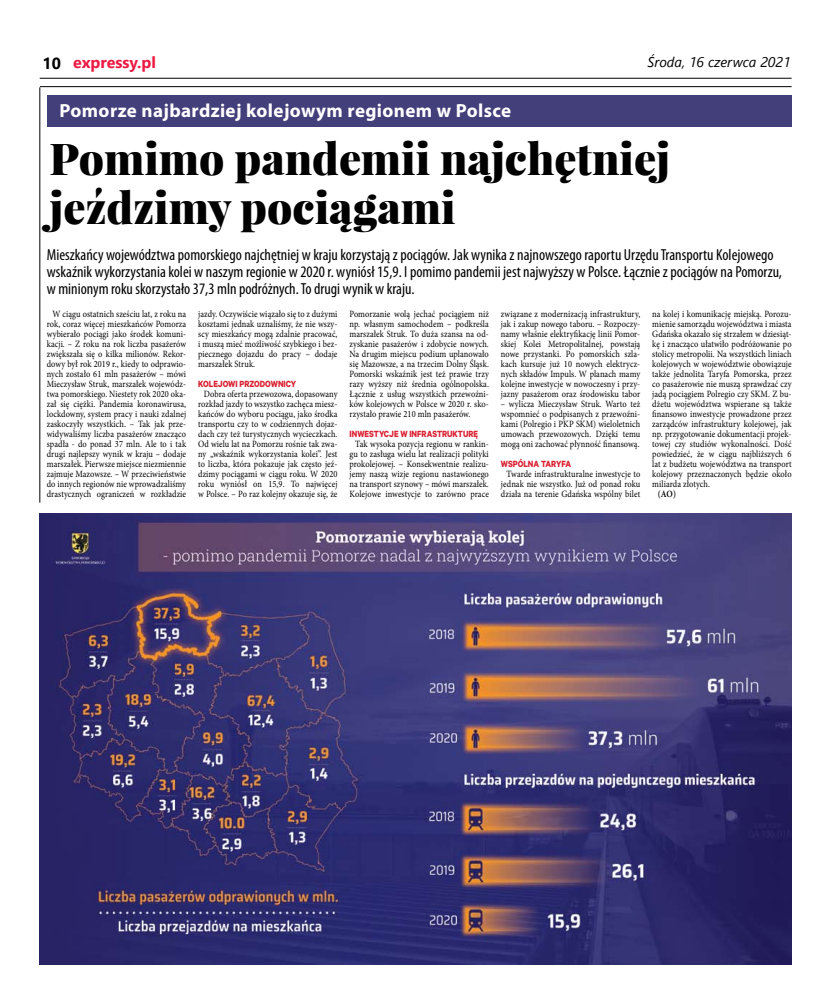
<style>
.page{position:relative;width:820px;height:993px;background:#fff}
.page>*{position:absolute;margin:0;border:0;box-sizing:border-box;transform-origin:0 0}
.t1{font:900 44px/49px "Playfair Display";color:#000}
.t2{font:700 19px "Myriad Pro";letter-spacing:.02em;color:#fff}
.t3{font:condensed 16px/17px "Myriad Pro";color:#000}
.t4{font:700 16px "Segoe UI";color:#ed1942}
.t5{font:italic 14px "Segoe UI";color:#000}
.t6{font:700 10.1px "Calibre";color:#db2233;scale:.87 1}
.t7{font:9.6px/10px "Minion Pro";letter-spacing:.01em;color:#000;text-align:justify;scale:.87 1}
.t8{font:600 9.6px "Minion Pro";color:#000;scale:.87 1}
.s1{color:#000}
</style>
<div class="page">
<hr style="left:40px;top:78px;width:751px;height:1px;background:#000">
<div style="left:47px;top:95px;width:744px;height:31px;background:#433f7a"></div>
<hr style="left:40px;top:86px;width:751px;height:1px;background:#000">
<hr style="left:40px;top:87px;width:1px;height:415px;background:#000">
<img style="left:40px;top:513px;width:751px;height:451px">
<h3 class="t4" style="left:43px;top:48px;width:115px"><span class="s1">10</span> expressy.pl</h3>
<h3 class="t5" style="left:647px;top:49px;width:144px">Środa, 16 czerwca 2021</h3>
<h2 class="t2" style="left:60px;top:98px;width:453px">Pomorze najbardziej kolejowym regionem w Polsce</h2>
<h1 class="t1" style="left:50px;top:133px;width:622px">Pomimo pandemii najchętniej jeździmy pociągami</h1>
<p class="t3" style="left:47px;top:245px;width:736px">Mieszkańcy województwa pomorskiego najchętniej w kraju korzystają z pociągów. Jak wynika z najnowszego raportu Urzędu Transportu Kolejowego wskaźnik wykorzystania kolei w naszym regionie w 2020 r. wyniósł 15,9. I pomimo pandemii jest najwyższy w Polsce. Łącznie z pociągów na Pomorzu, w minionym roku skorzystało 37,3 mln podróżnych. To drugi wynik w kraju.</p>
<p class="t7" style="left:47px;top:309px;width:162px;text-align:center">W ciągu ostatnich sześciu lat, z roku na rok, coraz więcej mieszkańców Pomorza wybierało pociągi jako środek komuni&shy;kacji. – Z roku na rok liczba pasażerów zwiększała się o kilka milionów. Rekor&shy;dowy był rok 2019 r., kiedy to odprawio&shy;nych zostało 61 mln pasażerów – mówi Mieczysław Struk, marszałek wojewódz&shy;twa pomorskiego. Niestety rok 2020 oka&shy;zał się ciężki. Pandemia koronawirusa, lockdowny, system pracy i nauki zdalnej zaskoczyły wszystkich. – Tak jak prze&shy;widywaliśmy liczba pasażerów znacząco spadła - do ponad 37 mln. Ale to i tak drugi najlepszy wynik w kraju – dodaje marszałek. Pierwsze miejsce niezmiennie zajmuje Mazowsze. – W przeciwieństwie do innych regionów nie wprowadzaliśmy drastycznych ograniczeń w rozkładzie</p>
<p class="t7" style="left:198px;top:309px;width:162px">jazdy. Oczywiście wiązało się to z dużymi kosztami jednak uznaliśmy, że nie wszy&shy;scy mieszkańcy mogą zdalnie pracować, i muszą mieć możliwość szybkiego i bez&shy;piecznego dojazdu do pracy – dodaje marszałek Struk.</p>
<p class="t6" style="left:198px;top:377px;width:114px">KOLEJOWI PRZODOWNICY</p>
<p class="t7" style="left:198px;top:389px;width:162px;text-align:center">Dobra oferta przewozowa, dopasowany rozkład jazdy to wszystko zachęca miesz&shy;kańców do wyboru pociągu, jako środka transportu czy to w codziennych dojaz&shy;dach czy też turystycznych wycieczkach.<br>Od wielu lat na Pomorzu rośnie tak zwa&shy;ny „wskaźnik wykorzystania kolei”. Jest to liczba, która pokazuje jak często jeź&shy;dzimy pociągami w ciągu roku. W 2020 roku wyniósł on 15,9. To najwięcej w Polsce. – Po raz kolejny okazuje się, że</p>
<p class="t7" style="left:349px;top:309px;width:162px">Pomorzanie wolą jechać pociągiem niż np. własnym samochodem – podkreśla marszałek Struk. To duża szansa na od&shy;zyskanie pasażerów i zdobycie nowych.<br>Na drugim miejscu podium uplanowało się Mazowsze, a na trzecim Dolny Śląsk.<br>Pomorski wskaźnik jest też prawie trzy razy wyższy niż średnia ogólnopolska.<br>Łącznie z usług wszystkich przewoźni&shy;ków kolejowych w Polsce w 2020 r. sko&shy;rzystało prawie 210 mln pasażerów.</p>
<p class="t6" style="left:349px;top:427px;width:149px">INWESTYCJE W INFRASTRUKTURĘ</p>
<p class="t7" style="left:349px;top:439px;width:162px;text-align:center">Tak wysoka pozycja regionu w rankin&shy;gu to zasługa wielu lat realizacji polityki prokolejowej. – Konsekwentnie realizu&shy;jemy naszą wizje regionu nastawionego na transport szynowy – mówi marszałek.<br>Kolejowe inwestycje to zarówno prace</p>
<p class="t7" style="left:500px;top:309px;width:162px">związane z modernizacją infrastruktury, jak i zakup nowego taboru. – Rozpoczy&shy;namy właśnie elektryfikację linii Pomor&shy;skiej Kolei Metropolitalnej, powstają nowe przystanki. Po pomorskich szla&shy;kach kursuje już 10 nowych elektrycz&shy;nych składów Impuls. W planach mamy kolejne inwestycje w nowoczesny i przy&shy;jazny pasażerom oraz środowisku tabor</p>
<p class="t7" style="left:500px;top:399px;width:162px">– wylicza Mieczysław Struk. Warto też wspomnieć o podpisanych z przewoźni&shy;kami (Polregio i PKP SKM) wieloletnich umowach przewozowych. Dzięki temu mogą oni zachować płynność finansową.</p>
<p class="t6" style="left:500px;top:457px;width:81px">WSPÓLNA TARYFA</p>
<p class="t7" style="left:500px;top:469px;width:162px;text-align:center">Twarde infrastrukturalne inwestycje to jednak nie wszystko. Już od ponad roku działa na terenie Gdańska wspólny bilet</p>
<p class="t7" style="left:652px;top:309px;width:162px">na kolej i komunikację miejską. Porozu&shy;mienie samorządu województwa i miasta Gdańska okazało się strzałem w dziesiąt&shy;kę i znacząco ułatwiło podróżowanie po stolicy metropolii. Na wszystkich liniach kolejowych w województwie obowiązuje także jednolita Taryfa Pomorska, przez co pasażerowie nie muszą sprawdzać czy jadą pociągiem Polregio czy SKM. Z bu&shy;dżetu województwa wspierane są także finansowo inwestycje prowadzone przez zarządców infrastruktury kolejowej, jak np. przygotowanie dokumentacji projek&shy;towej czy studiów wykonalności. Dość powiedzieć, że w ciągu najbliższych 6 lat z budżetu województwa na transport kolejowy przeznaczonych będzie około miliarda złotych.</p>
<p class="t8" style="left:657px;top:487px;width:22px">(AO)</p>
</div>
